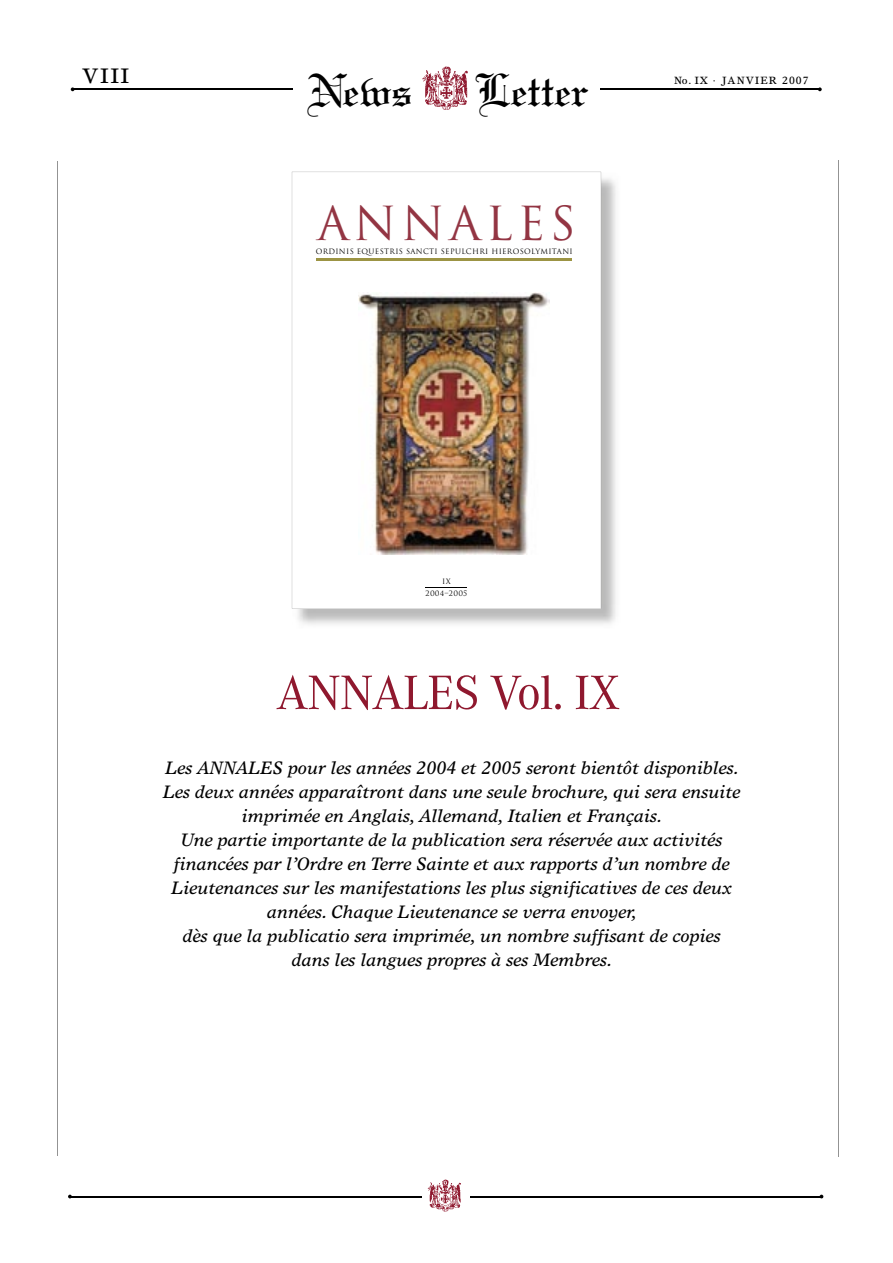
<style>
.page{position:relative;width:893px;height:1263px;background:#fff}
.page>*{position:absolute;margin:0;border:0;box-sizing:border-box;transform-origin:0 0}
.t1{font:49.95px "Corporate A";letter-spacing:-.02em;color:#8f182e}
.t2{font:49.35px "Linotext";color:#000}
.t3{font:45.6px "Trajan";letter-spacing:.1em;color:#933543}
.t4{font:21px "Times Europa";color:#000}
.t5{font:italic 18px/24px "Times Europa";color:#000;text-align:center}
.t6{font:10.5px "Times Europa";letter-spacing:.1em;color:#000}
.t7{font:7.2px/11.4px "Trajan";letter-spacing:.045em;color:#000;text-align:center}
</style>
<div class="page">
<hr style="left:70px;top:1196px;width:753px;height:1px;background:#000">
<div style="left:422px;top:1184px;width:47px;height:19px;background:#fff"></div>
<img style="left:427px;top:1179px;width:34px;height:33px">
<img style="left:422px;top:66px;width:46px;height:44px">
<hr style="left:74px;top:89px;width:219px;height:1px;background:#000">
<hr style="left:601px;top:89px;width:219px;height:1px;background:#000">
<svg style="left:71px;top:87px;width:4px;height:4px"></svg>
<svg style="left:818px;top:87px;width:4px;height:4px"></svg>
<svg style="left:292px;top:172px;width:309px;height:437px"></svg>
<hr style="left:426px;top:587px;width:41px;height:1px;background:#000">
<hr style="left:316px;top:258px;width:256px;height:2px;background:#9c9444">
<hr style="left:316px;top:260px;width:256px;height:1px;background:#9c9444">
<img style="left:358px;top:293px;width:191px;height:261px">
<hr style="left:838px;top:160px;width:1px;height:996px;background:#939393">
<hr style="left:57px;top:162px;width:1px;height:994px;background:#939393">
<p class="t4" style="left:82px;top:64px;width:49px">VIII</p>
<p class="t6" style="left:674px;top:74px;width:136px">No. IX · JANVIER 2007</p>
<h2 class="t2" style="left:307px;top:61px;width:107px">News</h2>
<h2 class="t2" style="left:475px;top:61px;width:116px">Letter</h2>
<h3 class="t3" style="left:317px;top:196px;width:260px">ANNALES</h3>
<p class="t7" style="left:316px;top:246px;width:258px">ORDINIS EQUESTRIS SANCTI SEPULCHRI HIEROSOLYMITANI</p>
<p class="t7" style="left:426px;top:576px;width:43px">IX<br>2004–2005</p>
<h1 class="t1" style="left:276px;top:665px;width:345px">ANNALES Vol. IX</h1>
<p class="t5" style="left:163px;top:755px;width:579px">Les ANNALES pour les années 2004 et 2005 seront bientôt disponibles.<br>Les deux années apparaîtront dans une seule brochure, qui sera ensuite imprimée en Anglais, Allemand, Italien et Français.<br>Une partie importante de la publication sera réservée aux activités financées par l’Ordre en Terre Sainte et aux rapports d’un nombre de Lieutenances sur les manifestations les plus significatives de ces deux années. Chaque Lieutenance se verra envoyer,<br>dès que la publicatio sera imprimée, un nombre suffisant de copies dans les langues propres à ses Membres.</p>
</div>
